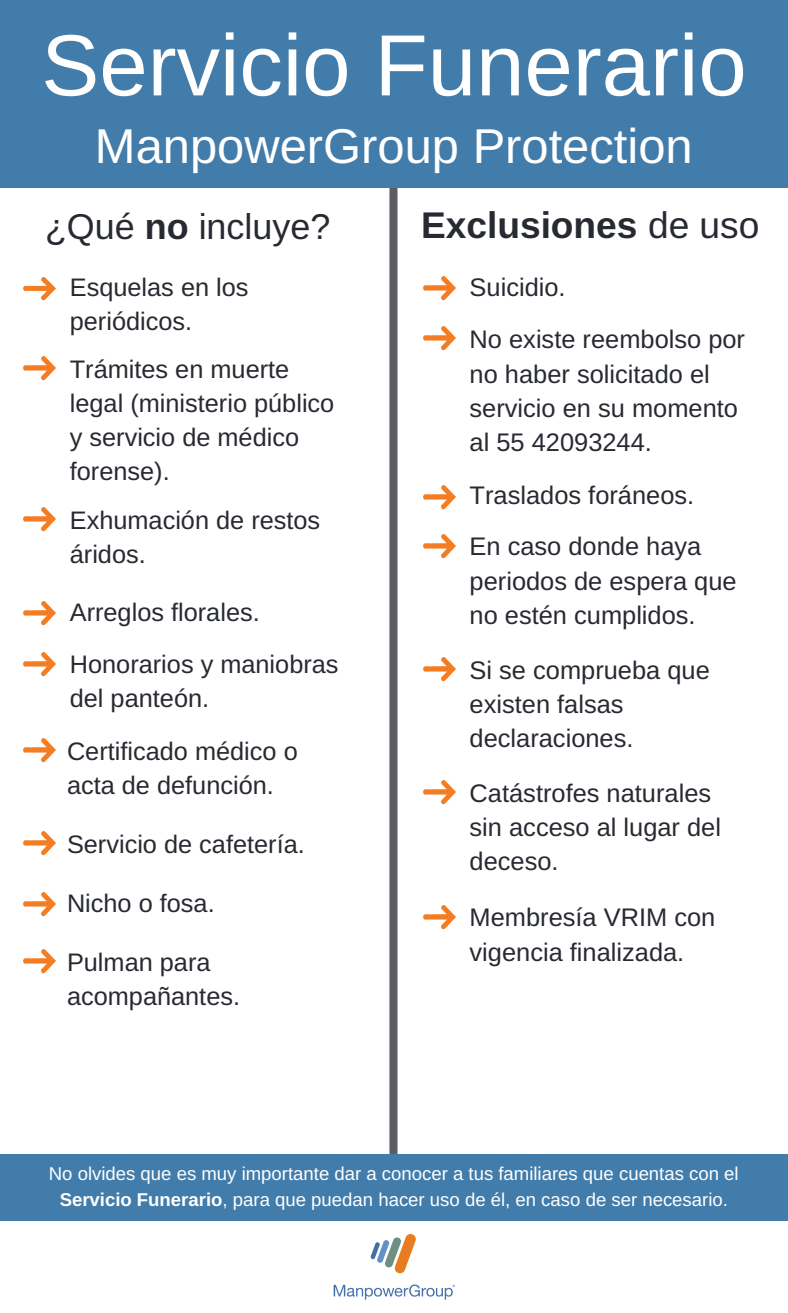
<style>
.page{position:relative;width:788px;height:1313px;background:#fff}
.page>*{position:absolute;margin:0;border:0;box-sizing:border-box;transform-origin:0 0}
.t1{font:86.8px "Arimo";color:#fff}
.t2{font:48.82px "Arimo";color:#fff}
.t3{font:700 37.1px "Arimo";color:#282a32}
.t4{font:35.88px "Arimo";color:#282a32}
.t5{font:25.38px/34.3px "Arimo";color:#282a32}
.t6{font:18.55px/25.6px "Arimo";color:#fff;text-align:center}
.s1{font-weight:700}
.s2{font-weight:400}
</style>
<div class="page">
<img style="left:333px;top:1234px;width:121px;height:65px">
<svg style="left:389px;top:188px;width:8px;height:965px;background:#65666b"></svg>
<div style="left:0;top:1153px;width:787px;height:67px;background:#427caa"></div>
<img style="left:23px;top:277px;width:33px;height:24px">
<img style="left:23px;top:356px;width:33px;height:25px">
<img style="left:23px;top:507px;width:33px;height:24px">
<img style="left:23px;top:601px;width:33px;height:24px">
<img style="left:23px;top:652px;width:33px;height:25px">
<img style="left:23px;top:738px;width:33px;height:24px">
<img style="left:23px;top:831px;width:33px;height:24px">
<img style="left:23px;top:892px;width:33px;height:24px">
<img style="left:23px;top:949px;width:33px;height:24px">
<img style="left:423px;top:276px;width:33px;height:25px">
<img style="left:423px;top:326px;width:33px;height:25px">
<img style="left:423px;top:485px;width:33px;height:24px">
<img style="left:423px;top:534px;width:33px;height:24px">
<img style="left:423px;top:657px;width:33px;height:24px">
<img style="left:423px;top:780px;width:33px;height:24px">
<img style="left:423px;top:905px;width:33px;height:24px">
<div style="left:0;top:0;width:788px;height:188px;background:#427caa"></div>
<h1 class="t1" style="left:41px;top:17px;width:706px">Servicio Funerario</h1>
<h2 class="t2" style="left:95px;top:119px;width:599px">ManpowerGroup Protection</h2>
<h3 class="t4" style="left:45px;top:206px;width:287px">¿Qué <span class="s1">no</span> incluye?</h3>
<h3 class="t3" style="left:421px;top:205px;width:340px">Exclusiones <span class="s2">de uso</span></h3>
<p class="t5" style="left:70px;top:270px;width:180px">Esquelas en los periódicos.</p>
<p class="t5" style="left:70px;top:352px;width:266px">Trámites en muerte legal (ministerio público y servicio de médico forense).</p>
<p class="t5" style="left:70px;top:502px;width:252px">Exhumación de restos áridos.</p>
<p class="t5" style="left:70px;top:585px;width:270px;line-height:52.5px">Arreglos florales.<br>Honorarios y maniobras</p>
<p class="t5" style="left:67px;top:672px;width:232px;line-height:52.5px">del panteón.<br>Certificado médico o</p>
<p class="t5" style="left:67px;top:768px;width:208px">acta de defunción.</p>
<p class="t5" style="left:469px;top:261px;width:277px;line-height:52.5px">Suicidio.<br>No existe reembolso por</p>
<p class="t5" style="left:469px;top:356px;width:270px">no haber solicitado el servicio en su momento al 55 42093244.</p>
<p class="t5" style="left:469px;top:470px;width:233px;line-height:51.3px">Traslados foráneos.<br>En caso donde haya</p>
<p class="t5" style="left:469px;top:564px;width:268px">periodos de espera que no estén cumplidos.</p>
<p class="t5" style="left:469px;top:653px;width:242px">Si se comprueba que existen falsas declaraciones.</p>
<p class="t5" style="left:469px;top:775px;width:253px">Catástrofes naturales sin acceso al lugar del deceso.</p>
<p class="t5" style="left:469px;top:900px;width:247px">Membresía VRIM con vigencia finalizada.</p>
<p class="t5" style="left:67px;top:826px;width:239px">Servicio de cafetería.</p>
<p class="t5" style="left:67px;top:886px;width:149px">Nicho o fosa.</p>
<p class="t5" style="left:67px;top:945px;width:174px">Pulman para acompañantes.</p>
<p class="t6" style="left:49px;top:1160px;width:691px">No olvides que es muy importante dar a conocer a tus familiares que cuentas con el<br><span class="s1">Servicio Funerario</span>, para que puedan hacer uso de él, en caso de ser necesario.</p>
</div>
